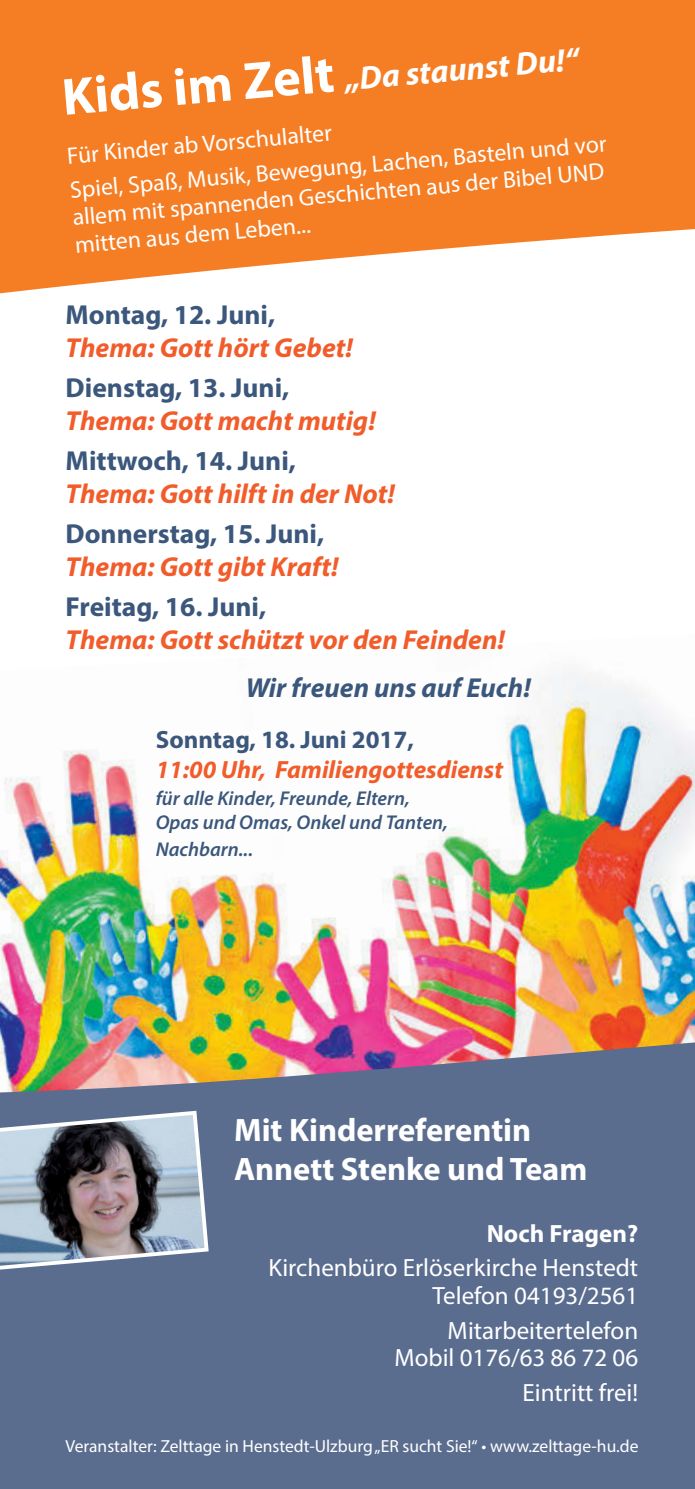
<style>
.page{position:relative;width:695px;height:1489px;background:#fff}
.page>*{position:absolute;margin:0;border:0;box-sizing:border-box;transform-origin:0 0}
.t1{font:700 32.5px/39px "Myriad Pro";color:#fff}
.t2{font:italic 700 32.5px "Myriad Pro";color:#fff}
.t3{font:italic 700 27.5px "Myriad Pro";color:#f15c2a}
.t4{font:700 27.5px "Myriad Pro";color:#3b577c}
.t5{font:italic 700 27.5px "Myriad Pro";color:#3b577c}
.t6{font:25px/27.5px "Myriad Pro";color:#fff;text-align:right}
.t7{font:italic 700 25px "Myriad Pro";color:#f15c2a}
.t8{font:700 25px "Myriad Pro";color:#3b577c}
.t9{font:700 25px "Myriad Pro";color:#fff}
.t10{font:23.75px/34.5px "Myriad Pro";color:#fff}
.t11{font:italic 600 20px/24px "Myriad Pro";color:#3b577c}
.t12{font:17.5px "Myriad Pro";color:#fff}
.s1{font-style:normal;font-size:52.5px}
</style>
<div class="page">
<img style="left:0;top:665px;width:694px;height:375px">
<svg style="left:0;top:0;width:694px;height:294px;background:#f68d3f"></svg>
<svg style="left:0;top:1040px;width:694px;height:448px;background:#636f8d"></svg>
<svg style="left:0;top:1108px;width:211px;height:166px;background:#828997"></svg>
<h1 class="t2" style="left:61px;top:83px;width:519px;rotate:-5deg"><span class="s1">Kids im Zelt</span> „Da staunst Du!“</h1>
<p class="t10" style="left:66px;top:138px;width:539px;rotate:-5deg">Für Kinder ab Vorschulalter<br>Spiel, Spaß, Musik, Bewegung, Lachen, Basteln und vor</p>
<p class="t10" style="left:71px;top:203px;width:535px;line-height:27.5px;rotate:-5deg">allem mit spannenden Geschichten aus der Bibel UND mitten aus dem Leben...</p>
<p class="t4" style="left:66px;top:296px;width:211px">Montag, 12. Juni,</p>
<p class="t3" style="left:66px;top:329px;width:289px">Thema: Gott hört Gebet!</p>
<p class="t4" style="left:66px;top:369px;width:225px">Dienstag, 13. Juni,</p>
<p class="t3" style="left:66px;top:403px;width:311px">Thema: Gott macht mutig!</p>
<p class="t4" style="left:66px;top:443px;width:232px">Mittwoch, 14. Juni,</p>
<p class="t3" style="left:66px;top:476px;width:331px">Thema: Gott hilft in der Not!</p>
<p class="t4" style="left:66px;top:516px;width:260px">Donnerstag, 15. Juni,</p>
<p class="t3" style="left:66px;top:549px;width:274px">Thema: Gott gibt Kraft!</p>
<p class="t4" style="left:66px;top:589px;width:202px">Freitag, 16. Juni,</p>
<p class="t3" style="left:66px;top:622px;width:441px">Thema: Gott schützt vor den Feinden!</p>
<p class="t5" style="left:246px;top:669px;width:286px">Wir freuen uns auf Euch!</p>
<p class="t8" style="left:156px;top:723px;width:260px">Sonntag, 18. Juni 2017,</p>
<p class="t7" style="left:156px;top:753px;width:349px">11:00 Uhr, Familiengottesdienst</p>
<p class="t11" style="left:156px;top:785px;width:294px">für alle Kinder, Freunde, Eltern,<br>Opas und Omas, Onkel und Tanten,</p>
<p class="t11" style="left:156px;top:836px;width:99px">Nachbarn...</p>
<h1 class="t1" style="left:234px;top:1109px;width:355px">Mit Kinderreferentin<br>Annett Stenke und Team</h1>
<p class="t9" style="left:486px;top:1216px;width:153px">Noch Fragen?</p>
<p class="t6" style="left:268px;top:1253px;width:371px">Kirchenbüro Erlöserkirche Henstedt<br>Telefon 04193/2561</p>
<p class="t6" style="left:394px;top:1315px;width:245px">Mitarbeitertelefon<br>Mobil 0176/63 86 72 06</p>
<p class="t6" style="left:522px;top:1377px;width:117px">Eintritt frei!</p>
<p class="t12" style="left:66px;top:1435px;width:574px">Veranstalter: Zelttage in Henstedt-Ulzburg „ER sucht Sie!“ • www.zelttage-hu.de</p>
</div>
